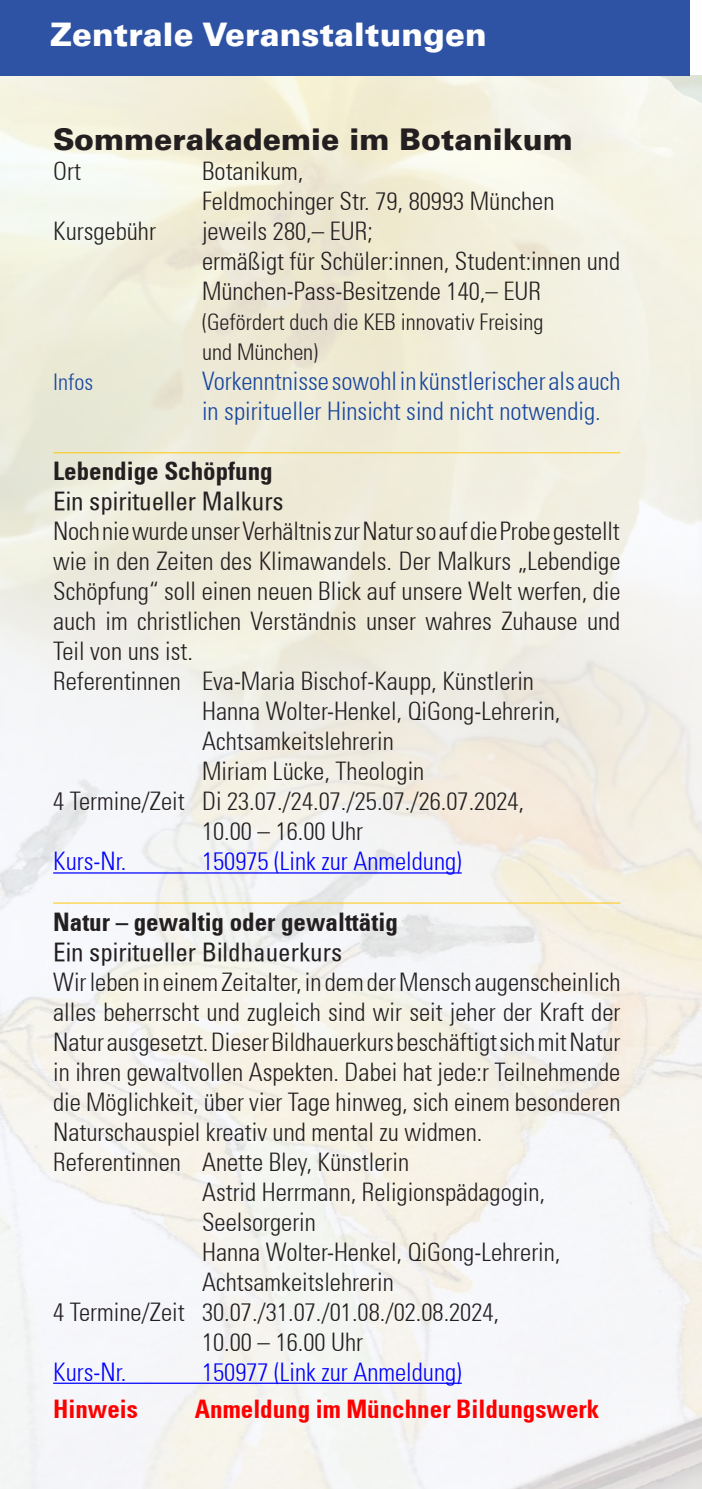
<style>
.page{position:relative;width:702px;height:1489px;background:#fff}
.page>*{position:absolute;margin:0;border:0;box-sizing:border-box;transform-origin:0 0}
.Bereichsbezeichnung_neg{font:900 32.5px "Univers LT";letter-spacing:.005em;color:#fff}
.Fließtext_Blocksatz{font:900 30px "Univers LT";color:#231f20}
.Fließtext_Blocksatz-2{font:300 condensed 25px/30px "Univers";color:#231f20;text-align:justify}
.Fließtext_Blocksatz-3{font:300 condensed 25px "Univers";color:#18469d}
.Fließtext_Blocksatz-4{font:300 condensed 25px "Univers";color:#00f}
.Fließtext_Block{font:300 condensed 25px "Univers";color:#231f20}
.SH_Titel_für_Dezentrales{font:condensed 25px "Univers";color:#231f20}
.Daten_mit_Linie_oben_gelb{font:700 condensed 25px "Univers";color:#231f20}
.Fließtext_Block-2{font:700 condensed 25px "Univers";color:#f00}
.Fließtext_Blocksatz-5{font:300 condensed 22.5px "Univers";color:#231f20}
.Fließtext_Blocksatz-6{font:300 condensed 22.5px "Univers";color:#18469d}
</style>
<div class="page">
<img style="left:0;top:76px;width:702px;height:1412px">
<img style="left:690px;top:268px;width:12px;height:1199px">
<div style="left:0;top:0;width:689px;height:75px;background:#2f53a4"></div>
<hr style="left:53px;top:452px;width:567px;height:1px;background:#feca0a">
<hr style="left:53px;top:872px;width:409px;height:1px;background:#00f">
<hr style="left:53px;top:902px;width:567px;height:1px;background:#feca0a">
<hr style="left:53px;top:1382px;width:409px;height:1px;background:#00f">
<p class="Bereichsbezeichnung_neg" style="left:50px;top:14px;width:438px">Zentrale Veranstaltungen</p>
<p class="Fließtext_Blocksatz" style="left:53px;top:120px;width:521px">Sommerakademie im Botanikum</p>
<p class="Fließtext_Blocksatz-2" style="left:53px;top:156px;width:29px">Ort</p>
<p class="Fließtext_Blocksatz-2" style="left:202px;top:156px;width:103px">Botanikum,</p>
<p class="Fließtext_Blocksatz-2" style="left:202px;top:186px;width:354px">Feldmochinger Str. 79, 80993 München</p>
<p class="Fließtext_Blocksatz-2" style="left:53px;top:216px;width:104px">Kursgebühr</p>
<p class="Fließtext_Blocksatz-2" style="left:202px;top:216px;width:172px">jeweils 280,– EUR;</p>
<p class="Fließtext_Blocksatz-2" style="left:202px;top:246px;width:419px">ermäßigt für Schüler:innen, Student:innen und</p>
<p class="Fließtext_Blocksatz-2" style="left:202px;top:276px;width:340px">München-Pass-Besitzende 140,– EUR</p>
<p class="Fließtext_Blocksatz-5" style="left:202px;top:309px;width:343px">(Gefördert duch die KEB innovativ Freising</p>
<p class="Fließtext_Blocksatz-5" style="left:202px;top:339px;width:118px">und München)</p>
<p class="Fließtext_Blocksatz-6" style="left:53px;top:369px;width:41px">Infos</p>
<p class="Fließtext_Blocksatz-3" style="left:202px;top:366px;width:420px">Vorkenntnisse sowohl in künstlerischer als auch</p>
<p class="Fließtext_Blocksatz-3" style="left:202px;top:396px;width:400px">in spiritueller Hinsicht sind nicht notwendig.</p>
<p class="Daten_mit_Linie_oben_gelb" style="left:53px;top:456px;width:221px">Lebendige Schöpfung</p>
<p class="SH_Titel_für_Dezentrales" style="left:53px;top:485px;width:232px">Ein spiritueller Malkurs</p>
<p class="Fließtext_Blocksatz-2" style="left:53px;top:516px;width:569px">Noch nie wurde unser Verhältnis zur Natur so auf die Probe gestellt wie in den Zeiten des Klimawandels. Der Malkurs „Lebendige Schöpfung“ soll einen neuen Blick auf unsere Welt werfen, die auch im christlichen Verständnis unser wahres Zuhause und Teil von uns ist.</p>
<p class="Fließtext_Blocksatz-2" style="left:53px;top:666px;width:482px">Referentinnen Eva-Maria Bischof-Kaupp, Künstlerin</p>
<p class="Fließtext_Blocksatz-2" style="left:202px;top:696px;width:360px">Hanna Wolter-Henkel, QiGong-Lehrerin,</p>
<p class="Fließtext_Blocksatz-2" style="left:202px;top:726px;width:193px">Achtsamkeitslehrerin</p>
<p class="Fließtext_Blocksatz-2" style="left:202px;top:756px;width:224px">Miriam Lücke, Theologin</p>
<p class="Fließtext_Blocksatz-2" style="left:53px;top:786px;width:472px">4 Termine/Zeit Di 23.07./24.07./25.07./26.07.2024,</p>
<p class="Fließtext_Blocksatz-2" style="left:202px;top:816px;width:163px">10.00 – 16.00 Uhr</p>
<p class="Fließtext_Blocksatz-4" style="left:53px;top:846px;width:75px">Kurs-Nr.</p>
<p class="Fließtext_Blocksatz-4" style="left:202px;top:846px;width:261px">150975 (Link zur Anmeldung)</p>
<p class="Daten_mit_Linie_oben_gelb" style="left:53px;top:906px;width:346px">Natur – gewaltig oder gewalttätig</p>
<p class="SH_Titel_für_Dezentrales" style="left:53px;top:935px;width:290px">Ein spiritueller Bildhauerkurs</p>
<p class="Fließtext_Blocksatz-2" style="left:53px;top:966px;width:569px">Wir leben in einem Zeitalter, in dem der Mensch augenscheinlich alles beherrscht und zugleich sind wir seit jeher der Kraft der Natur ausgesetzt. Dieser Bildhauerkurs beschäftigt sich mit Natur in ihren gewaltvollen Aspekten. Dabei hat jede:r Teilnehmende die Möglichkeit, über vier Tage hinweg, sich einem besonderen Naturschauspiel kreativ und mental zu widmen.</p>
<p class="Fließtext_Blocksatz-2" style="left:53px;top:1146px;width:357px">Referentinnen Anette Bley, Künstlerin</p>
<p class="Fließtext_Blocksatz-2" style="left:202px;top:1176px;width:344px">Astrid Herrmann, Religionspädagogin,</p>
<p class="Fließtext_Blocksatz-2" style="left:202px;top:1206px;width:115px">Seelsorgerin</p>
<p class="Fließtext_Blocksatz-2" style="left:202px;top:1236px;width:360px">Hanna Wolter-Henkel, QiGong-Lehrerin,</p>
<p class="Fließtext_Blocksatz-2" style="left:202px;top:1266px;width:193px">Achtsamkeitslehrerin</p>
<p class="Fließtext_Block" style="left:53px;top:1296px;width:447px">4 Termine/Zeit 30.07./31.07./01.08./02.08.2024,</p>
<p class="Fließtext_Block" style="left:202px;top:1326px;width:163px">10.00 – 16.00 Uhr</p>
<p class="Fließtext_Blocksatz-4" style="left:53px;top:1356px;width:75px">Kurs-Nr.</p>
<p class="Fließtext_Blocksatz-4" style="left:202px;top:1356px;width:261px">150977 (Link zur Anmeldung)</p>
<p class="Fließtext_Block-2" style="left:53px;top:1393px;width:86px">Hinweis</p>
<p class="Fließtext_Block-2" style="left:195px;top:1393px;width:406px">Anmeldung im Münchner Bildungswerk</p>
</div>
